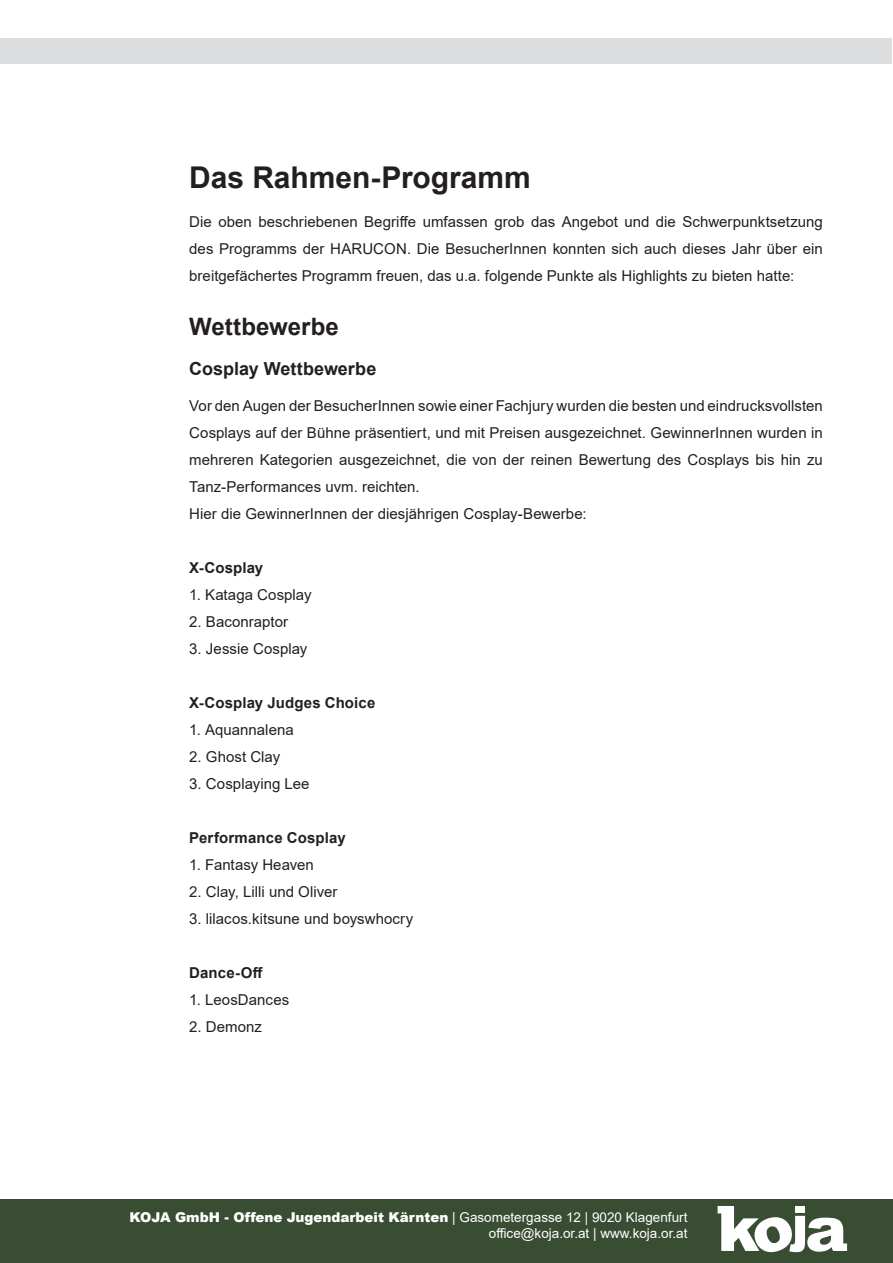
<style>
.page{position:relative;width:893px;height:1263px;background:#fff}
.page>*{position:absolute;margin:0;border:0;box-sizing:border-box;transform-origin:0 0}
.Überschrift_02{font:700 30px "Arial";color:#231f20}
.Überschrift_02-2{font:700 24px "Arial";letter-spacing:.005em;color:#231f20}
.Überschrift_03{font:700 18px "Arial";color:#231f20}
.Fließtext{font:15px/27px "Arial";color:#231f20;text-align:justify}
.Fließtext-2{font:700 15px "Arial";letter-spacing:.01em;color:#231f20}
.t1{font:13.5px/16.2px "Arial";color:#fff;text-align:right}
.s1{font-weight:900}
</style>
<div class="page">
<div style="left:0;top:1199px;width:893px;height:64px;background:#394d33"></div>
<svg style="left:718px;top:1206px;width:129px;height:46px"></svg>
<div style="left:0;top:38px;width:891px;height:26px;background:#dcdddf"></div>
<p class="Überschrift_02" style="left:189px;top:156px;width:343px">Das Rahmen-Programm</p>
<p class="Fließtext" style="left:189px;top:209px;width:635px">Die oben beschriebenen Begriffe umfassen grob das Angebot und die Schwerpunktsetzung des Programms der HARUCON. Die BesucherInnen konnten sich auch dieses Jahr über ein breitgefächertes Programm freuen, das u.a. folgende Punkte als Highlights zu bieten hatte:</p>
<p class="Überschrift_02-2" style="left:189px;top:310px;width:151px">Wettbewerbe</p>
<p class="Überschrift_03" style="left:189px;top:356px;width:189px">Cosplay Wettbewerbe</p>
<p class="Fließtext" style="left:189px;top:392px;width:635px">Vor den Augen der BesucherInnen sowie einer Fachjury wurden die besten und eindrucksvollsten Cosplays auf der Bühne präsentiert, und mit Preisen ausgezeichnet. GewinnerInnen wurden in mehreren Kategorien ausgezeichnet, die von der reinen Bewertung des Cosplays bis hin zu Tanz-Performances uvm. reichten.</p>
<p class="Fließtext" style="left:189px;top:500px;width:399px">Hier die GewinnerInnen der diesjährigen Cosplay-Bewerbe:</p>
<p class="Fließtext-2" style="left:189px;top:557px;width:76px">X-Cosplay</p>
<p class="Fließtext" style="left:189px;top:581px;width:124px">1. Kataga Cosplay</p>
<p class="Fließtext" style="left:189px;top:608px;width:100px">2. Baconraptor</p>
<p class="Fließtext" style="left:189px;top:635px;width:120px">3. Jessie Cosplay</p>
<p class="Fließtext-2" style="left:189px;top:692px;width:188px">X-Cosplay Judges Choice</p>
<p class="Fließtext" style="left:189px;top:716px;width:106px">1. Aquannalena</p>
<p class="Fließtext" style="left:189px;top:743px;width:93px">2. Ghost Clay</p>
<p class="Fließtext" style="left:189px;top:770px;width:122px">3. Cosplaying Lee</p>
<p class="Fließtext-2" style="left:189px;top:827px;width:158px">Performance Cosplay</p>
<p class="Fließtext" style="left:189px;top:851px;width:126px">1. Fantasy Heaven</p>
<p class="Fließtext" style="left:189px;top:878px;width:150px">2. Clay, Lilli und Oliver</p>
<p class="Fließtext" style="left:189px;top:905px;width:226px">3. lilacos.kitsune und boyswhocry</p>
<p class="Fließtext-2" style="left:189px;top:962px;width:75px">Dance-Off</p>
<p class="Fließtext" style="left:189px;top:986px;width:102px">1. LeosDances</p>
<p class="Fließtext" style="left:189px;top:1013px;width:74px">2. Demonz</p>
<p class="t1" style="left:129px;top:1209px;width:560px"><span class="s1">KOJA GmbH - Offene Jugendarbeit Kärnten</span> | Gasometergasse 12 | 9020 Klagenfurt office@koja.or.at | www.koja.or.at</p>
</div>
